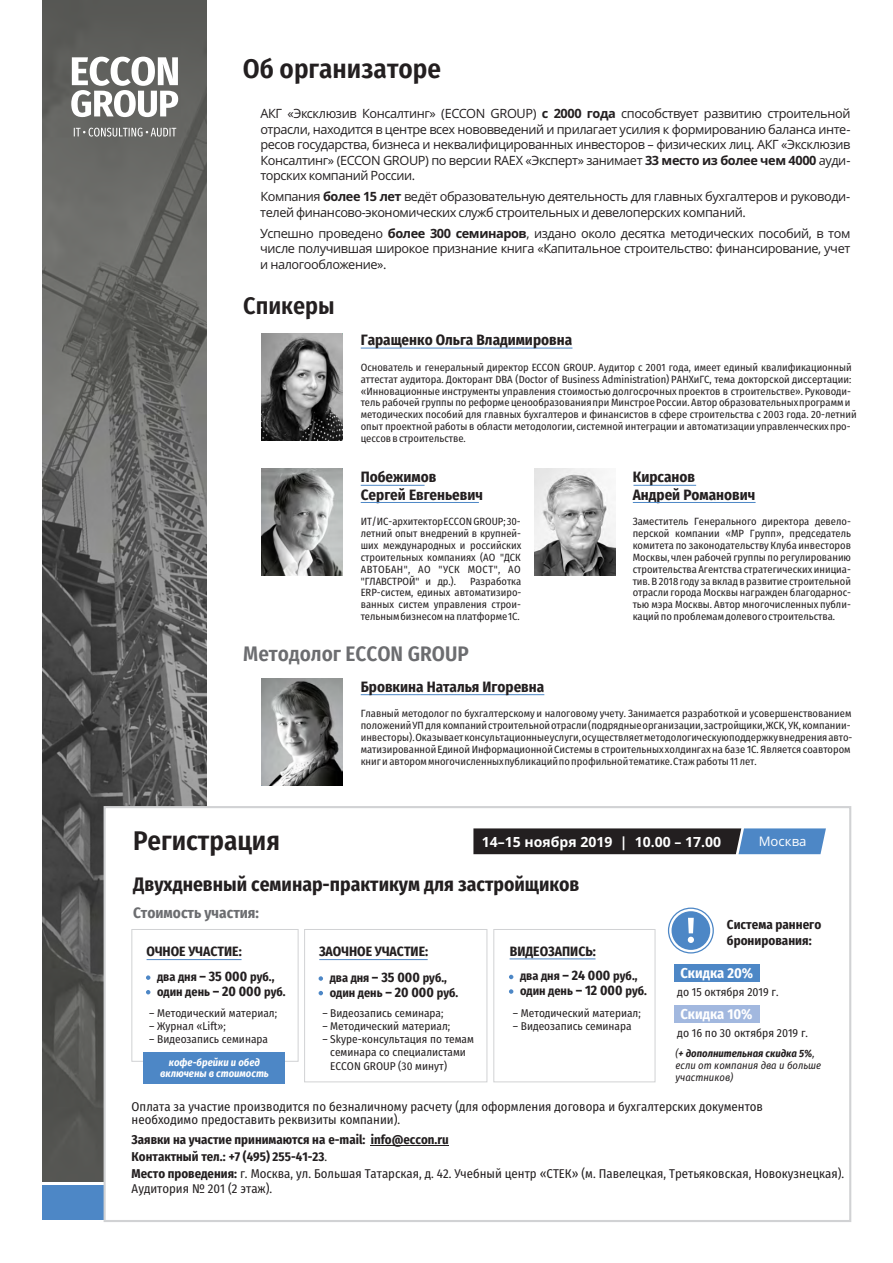
<style>
.page{position:relative;width:893px;height:1263px;background:#fff}
.page>*{position:absolute;margin:0;border:0;box-sizing:border-box;transform-origin:0 0}
.t1{font:600 27px "Fira Sans Condensed";color:#231f20}
.t2{font:600 24px "Fira Sans Condensed";color:#231f20}
.t3{font:600 21px "Fira Sans Condensed";color:#6c6d70}
.t4{font:700 19.5px "Fira Sans Condensed";color:#231f20}
.t5{font:700 15.15px "Fira Sans Condensed";color:#6c6d70}
.t6{font:700 15px/18px "Fira Sans Condensed";color:#231f20}
.t7{font:700 14.4px "Fira Sans Condensed";color:#fff}
.t8{font:700 14.1px "Open Sans";color:#fff}
.t9{font:700 13.5px "Fira Sans Condensed";color:#231f20}
.t10{font:13.2px "Open Sans";color:#fff}
.t11{font:700 12.9px/15.6px "Fira Sans Condensed";color:#231f20}
.t12{font:12.75px/15.6px "Open Sans";letter-spacing:-.03em;color:#231f20;text-align:justify}
.t13{font:12.75px/16.8px "Fira Sans Condensed";color:#231f20}
.t14{font:700 12.15px/14.9px "Fira Sans Condensed";color:#231f20}
.t15{font:11.7px "Fira Sans Condensed";color:#231f20}
.t16{font:11.25px/13.2px "Fira Sans Condensed";color:#231f20}
.t17{font:10.5px/12px "Fira Sans Condensed";color:#231f20;text-align:justify}
.t18{font:italic 10.5px/12px "Fira Sans Condensed";color:#231f20}
.t19{font:italic 700 10.5px/10.8px "Fira Sans Condensed";color:#fff;text-align:center}
.s1{font-weight:700}
.s2{font-size:13.65px}
</style>
<div class="page">
<img style="left:43px;top:0;width:164px;height:1181px">
<img style="left:262px;top:333px;width:81px;height:107px">
<hr style="left:361px;top:348px;width:211px;height:1px;background:#4d87c6">
<svg style="left:71px;top:57px;width:107px;height:60px"></svg>
<svg style="left:74px;top:128px;width:102px;height:9px"></svg>
<div style="left:43px;top:1185px;width:164px;height:35px;background:#4d87c6"></div>
<hr style="left:361px;top:485px;width:64px;height:1px;background:#4d87c6">
<hr style="left:361px;top:502px;width:118px;height:1px;background:#4d87c6">
<img style="left:535px;top:469px;width:81px;height:107px">
<hr style="left:633px;top:485px;width:63px;height:1px;background:#4d87c6">
<hr style="left:633px;top:502px;width:123px;height:1px;background:#4d87c6">
<svg style="left:262px;top:469px;width:81px;height:107px;background:#888988"></svg>
<hr style="left:361px;top:694px;width:183px;height:1px;background:#4d87c6">
<img style="left:262px;top:678px;width:81px;height:108px">
<div style="left:104px;top:806px;width:747px;height:416px;background:#fff;border:2px solid #d1d2d4"></div>
<svg style="left:473px;top:828px;width:353px;height:26px;background:#333e4d"></svg>
<svg style="left:146px;top:975px;width:4px;height:5px"></svg>
<hr style="left:371px;top:1145px;width:78px;height:1px;background:#231f20">
<div style="left:131px;top:929px;width:168px;height:133px;border:1px solid #d1d2d4"></div>
<svg style="left:146px;top:990px;width:4px;height:4px"></svg>
<hr style="left:147px;top:959px;width:95px;height:1px;background:#4d87c6">
<svg style="left:319px;top:976px;width:4px;height:5px"></svg>
<svg style="left:319px;top:991px;width:4px;height:4px"></svg>
<hr style="left:319px;top:959px;width:109px;height:1px;background:#4d87c6">
<svg style="left:509px;top:975px;width:4px;height:4px"></svg>
<svg style="left:509px;top:989px;width:4px;height:5px"></svg>
<hr style="left:510px;top:958px;width:85px;height:1px;background:#4d87c6">
<div style="left:304px;top:929px;width:183px;height:153px;border:1px solid #d1d2d4"></div>
<div style="left:493px;top:929px;width:162px;height:153px;border:1px solid #d1d2d4"></div>
<svg style="left:668px;top:907px;width:46px;height:46px"></svg>
<div style="left:671px;top:911px;width:39px;height:39px;background:#4d87c6;border-radius:50%"></div>
<svg style="left:688px;top:918px;width:6px;height:25px"></svg>
<div style="left:674px;top:964px;width:85px;height:18px;background:#4d87c6"></div>
<div style="left:674px;top:1005px;width:85px;height:18px;background:#a2b8df"></div>
<div style="left:143px;top:1052px;width:142px;height:31px;background:#4d87c6"></div>
<h1 class="t1" style="left:243px;top:53px;width:200px">Об организаторе</h1>
<p class="t12" style="left:260px;top:107px;width:592px">АКГ «Эксклюзив Консалтинг» (ЕССОN GROUP) <span class="s1">с 2000 года</span> способствует развитию строительной отрасли, находится в центре всех нововведений и прилагает усилия к формированию баланса инте&shy;ресов государства, бизнеса и неквалифицированных инвесторов – физических лиц. АКГ «Эксклюзив Консалтинг» (ЕССОN GROUP) по версии RAEX «Эксперт» занимает <span class="s1">33 место из более чем 4000</span> ауди&shy;торских компаний России.</p>
<p class="t12" style="left:260px;top:190px;width:592px">Компания <span class="s1">более 15 лет</span> ведёт образовательную деятельность для главных бухгалтеров и руководи&shy;телей финансово-экономических служб строительных и девелоперских компаний.</p>
<p class="t12" style="left:260px;top:227px;width:592px">Успешно проведено <span class="s1">более 300 семинаров</span>, издано около десятка методических пособий, в том числе получившая широкое признание книга «Капитальное строительство: финансирование, учет и налогообложение».</p>
<h2 class="t2" style="left:243px;top:292px;width:93px">Спикеры</h2>
<h3 class="t6" style="left:361px;top:331px;width:213px">Гаращенко Ольга Владимировна</h3>
<p class="t17" style="left:361px;top:361px;width:497px;text-align:left">Основатель и генеральный директор ECCON GROUP. Аудитор с 2001 года, имеет единый квалификационный аттестат аудитора. Докторант DBA (Doctor of Business Administration) РАНХиГС, тема докторской диссертации: «Инновационные инструменты управления стоимостью долгосрочных проектов в строительстве». Руководи&shy;тель рабочей группы по реформе ценообразования при Минстрое России. Автор образовательных программ и методических пособий для главных бухгалтеров и финансистов в сфере строительства с 2003 года. 20-летний опыт проектной работы в области методологии, системной интеграции и автоматизации управленческих про&shy;цессов в строительстве.</p>
<h3 class="t6" style="left:361px;top:468px;width:124px">Побежимов<br>Сергей Евгеньевич</h3>
<p class="t17" style="left:361px;top:515px;width:162px">ИТ/ИС-архитектор ECCON GROUP; 30- летний опыт внедрений в крупней&shy;ших международных и российских строительных компаниях (АО "ДСК АВТОБАН", АО "УСК МОСТ", АО "ГЛАВСТРОЙ" и др.).</p>
<p class="t17" style="left:361px;top:575px;width:162px;text-indent:109px">Разработка ERP-систем, единых автоматизиро&shy;ванных систем управления строи&shy;тельным бизнесом на платформе 1С.</p>
<h3 class="t6" style="left:633px;top:468px;width:124px">Кирсанов<br>Андрей Романович</h3>
<p class="t17" style="left:633px;top:515px;width:220px">Заместитель Генерального директора девело&shy;перской компании «МР Групп», председатель комитета по законодательству Клуба инвесторов Москвы, член рабочей группы по регулированию строительства Агентства стратегических инициа&shy;тив. В 2018 году за вклад в развитие строительной отрасли города Москвы награжден благодарнос&shy;тью мэра Москвы. Автор многочисленных публи&shy;каций по проблемам долевого строительства.</p>
<h3 class="t3" style="left:243px;top:641px;width:227px">Методолог ECCON GROUP</h3>
<h3 class="t6" style="left:361px;top:678px;width:185px">Бровкина Наталья Игоревна</h3>
<h1 class="t1" style="left:133px;top:825px;width:148px">Регистрация</h1>
<p class="t17" style="left:361px;top:708px;width:493px;text-align:left">Главный методолог по бухгалтерскому и налоговому учету. Занимается разработкой и усовершенствованием положений УП для компаний строительной отрасли (подрядные организации, застройщики, ЖСК, УК, компании&shy;инвесторы). Оказывает консультационные услуги, осуществляет методологическую поддержку внедрения авто&shy;матизированной Единой Информационной Системы в строительных холдингах на базе 1С. Является соавтором книг и автором многочисленных публикаций по профильной тематике. Стаж работы 11 лет.</p>
<h3 class="t8" style="left:482px;top:836px;width:241px">14–15 ноября 2019 | 10.00 – 17.00</h3>
<p class="t10" style="left:759px;top:836px;width:49px">Москва</p>
<h3 class="t4" style="left:133px;top:873px;width:448px">Двухдневный семинар-практикум для застройщиков</h3>
<h3 class="t5" style="left:133px;top:904px;width:128px">Стоимость участия:</h3>
<p class="t9" style="left:147px;top:943px;width:97px">ОЧНОЕ УЧАСТИЕ:</p>
<p class="t14" style="left:157px;top:969px;width:130px">два дня <span class="s2">– 35 000</span> руб., один день <span class="s2">– 20 000</span> руб.</p>
<p class="t16" style="left:149px;top:1006px;width:129px">– Методический материал;</p>
<p class="t16" style="left:149px;top:1020px;width:78px">– Журнал «Lift»;</p>
<p class="t16" style="left:149px;top:1033px;width:120px">– Видеозапись семинара</p>
<p class="t19" style="left:160px;top:1057px;width:110px">кофе-брейки и обед включены в стоимость</p>
<p class="t9" style="left:319px;top:943px;width:111px">ЗАОЧНОЕ УЧАСТИЕ:</p>
<p class="t14" style="left:330px;top:970px;width:130px">два дня <span class="s2">– 35 000</span> руб., один день <span class="s2">– 20 000</span> руб.</p>
<p class="t16" style="left:322px;top:1006px;width:123px">– Видеозапись семинара;</p>
<p class="t16" style="left:322px;top:1020px;width:129px">– Методический материал;</p>
<p class="t16" style="left:330px;top:1033px;width:145px;text-indent:-8px">– Skype-консультация по темам семинара со специалистами<br>ECCON GROUP (30 минут)</p>
<p class="t9" style="left:510px;top:943px;width:88px">ВИДЕОЗАПИСЬ:</p>
<p class="t14" style="left:520px;top:969px;width:128px">два дня <span class="s2">– 24 000</span> руб., один день <span class="s2">– 12 000</span> руб.</p>
<p class="t16" style="left:513px;top:1007px;width:129px">– Методический материал;</p>
<p class="t16" style="left:513px;top:1020px;width:120px">– Видеозапись семинара</p>
<p class="t11" style="left:727px;top:917px;width:96px">Система раннего бронирования:</p>
<h3 class="t7" style="left:680px;top:964px;width:74px">Скидка 20%</h3>
<p class="t15" style="left:677px;top:985px;width:103px">до 15 октября 2019 г.</p>
<h3 class="t7" style="left:680px;top:1006px;width:74px">Скидка 10%</h3>
<p class="t15" style="left:677px;top:1026px;width:132px">до 16 по 30 октября 2019 г.</p>
<p class="t18" style="left:676px;top:1047px;width:147px">(<span class="s1">+ дополнительная скидка 5%</span>, если от компания два и больше участников)</p>
<p class="t13" style="left:132px;top:1100px;width:633px;line-height:13px">Оплата за участие производится по безналичному расчету (для оформления договора и бухгалтерских документов необходимо предоставить реквизиты компании).</p>
<p class="t13" style="left:132px;top:1131px;width:714px"><span class="s1">Заявки на участие принимаются на e-mail: info@eccon.ru<br>Контактный тел.: +7 (495) 255-41-23</span>.<br><span class="s1">Место проведения:</span> г. Москва, ул. Большая Татарская, д. 42. Учебный центр «СТЕК» (м. Павелецкая, Третьяковская, Новокузнецкая).</p>
<p class="t13" style="left:132px;top:1180px;width:142px">Аудитория № 201 (2 этаж).</p>
</div>
